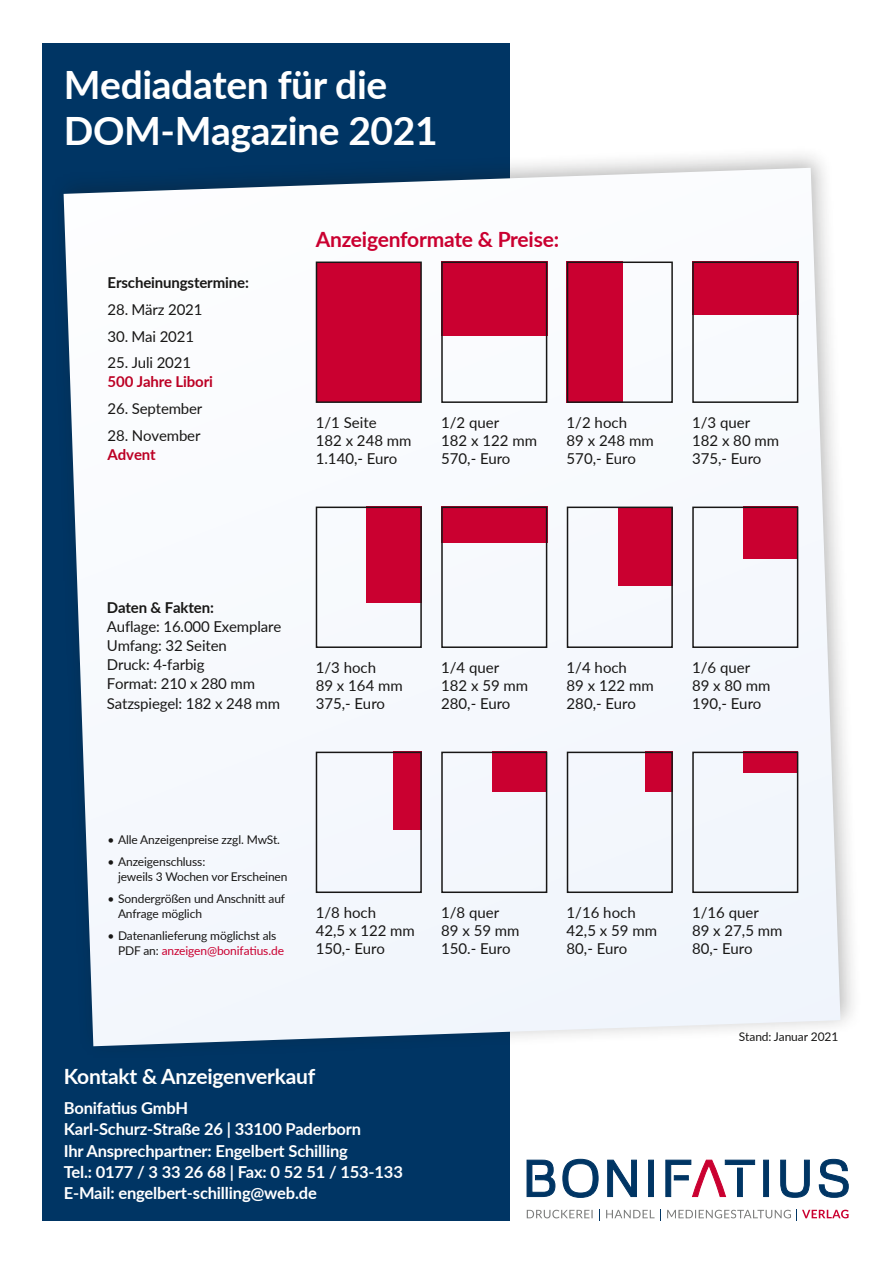
<style>
.page{position:relative;width:893px;height:1263px;background:#fff}
.page>*{position:absolute;margin:0;border:0;box-sizing:border-box;transform-origin:0 0}
.t1{font:700 39px/45.8px "Lato";letter-spacing:-.01em;color:#fff}
.t2{font:700 21px "Lato";letter-spacing:-.01em;color:#fff}
.t3{font:700 21px "Lato";letter-spacing:-.01em;color:#ca0030}
.t4{font:700 16.5px/21.3px "Lato";letter-spacing:-.01em;color:#fff}
.t5{font:15px/18px "Lato";letter-spacing:-.01em;color:#181716}
.t6{font:700 15px "Lato";letter-spacing:-.01em;color:#181716}
.t7{font:700 15px "Lato";letter-spacing:-.01em;color:#bc0024}
.t8{font:12px/14.9px "Lato";letter-spacing:-.01em;color:#181716}
.s1{color:#ca0030}
</style>
<div class="page">
<div style="left:43px;top:43px;width:467px;height:1177px;background:#003564"></div>
<div style="left:50px;top:145px;width:813px;height:915px;background:#181716;opacity:.3"></div>
<div style="left:64px;top:168px;width:776px;height:878px;background:#f6f9fd"></div>
<div style="left:316px;top:262px;width:105px;height:140px;background:#ca0030"></div>
<div style="left:316px;top:261px;width:106px;height:142px;border:2px solid #181716"></div>
<div style="left:394px;top:752px;width:28px;height:78px;background:#ca0030"></div>
<div style="left:316px;top:752px;width:106px;height:141px;border:2px solid #181716"></div>
<div style="left:441px;top:261px;width:106px;height:75px;background:#ca0030"></div>
<div style="left:441px;top:261px;width:106px;height:142px;border:2px solid #181716"></div>
<div style="left:493px;top:752px;width:54px;height:40px;background:#ca0030"></div>
<div style="left:441px;top:752px;width:106px;height:141px;border:2px solid #181716"></div>
<div style="left:567px;top:261px;width:56px;height:142px;background:#ca0030"></div>
<div style="left:567px;top:261px;width:106px;height:142px;border:2px solid #181716"></div>
<div style="left:645px;top:752px;width:28px;height:40px;background:#ca0030"></div>
<div style="left:567px;top:752px;width:106px;height:141px;border:2px solid #181716"></div>
<div style="left:692px;top:261px;width:106px;height:54px;background:#ca0030"></div>
<div style="left:692px;top:261px;width:106px;height:142px;border:2px solid #181716"></div>
<div style="left:366px;top:507px;width:56px;height:96px;background:#ca0030"></div>
<div style="left:316px;top:507px;width:106px;height:141px;border:2px solid #181716"></div>
<div style="left:441px;top:507px;width:106px;height:36px;background:#ca0030"></div>
<div style="left:441px;top:507px;width:106px;height:141px;border:2px solid #181716"></div>
<div style="left:618px;top:507px;width:55px;height:78px;background:#ca0030"></div>
<div style="left:567px;top:507px;width:106px;height:141px;border:2px solid #181716"></div>
<div style="left:744px;top:507px;width:54px;height:52px;background:#ca0030"></div>
<div style="left:692px;top:507px;width:106px;height:141px;border:2px solid #181716"></div>
<div style="left:744px;top:752px;width:54px;height:21px;background:#ca0030"></div>
<div style="left:692px;top:752px;width:106px;height:141px;border:2px solid #181716"></div>
<svg style="left:667px;top:1209px;width:182px;height:11px"></svg>
<svg style="left:606px;top:1209px;width:55px;height:11px"></svg>
<svg style="left:527px;top:1210px;width:66px;height:8px"></svg>
<svg style="left:526px;top:1159px;width:323px;height:39px"></svg>
<h1 class="t1" style="left:64px;top:60px;width:375px">Mediadaten für die<br>DOM-Magazine 2021</h1>
<p class="t6" style="left:108px;top:272px;width:143px">Erscheinungstermine:</p>
<p class="t5" style="left:108px;top:300px;width:96px">28. März 2021</p>
<p class="t5" style="left:108px;top:326px;width:88px">30. Mai 2021</p>
<p class="t5" style="left:108px;top:353px;width:85px">25. Juli 2021</p>
<p class="t7" style="left:108px;top:371px;width:107px">500 Jahre Libori</p>
<p class="t5" style="left:108px;top:399px;width:96px">26. September</p>
<p class="t5" style="left:108px;top:426px;width:94px">28. November</p>
<p class="t7" style="left:108px;top:443px;width:50px">Advent</p>
<h2 class="t3" style="left:316px;top:223px;width:245px">Anzeigenformate &amp; Preise:</h2>
<p class="t5" style="left:316px;top:413px;width:97px">1/1 Seite<br>182 x 248 mm<br>1.140,- Euro</p>
<p class="t5" style="left:441px;top:413px;width:97px">1/2 quer<br>182 x 122 mm<br>570,- Euro</p>
<p class="t5" style="left:567px;top:413px;width:89px">1/2 hoch<br>89 x 248 mm<br>570,- Euro</p>
<p class="t5" style="left:692px;top:413px;width:89px">1/3 quer<br>182 x 80 mm<br>375,- Euro</p>
<p class="t6" style="left:107px;top:596px;width:109px">Daten &amp; Fakten:</p>
<p class="t5" style="left:107px;top:616px;width:176px;line-height:19.2px">Auflage: 16.000 Exemplare<br>Umfang: 32 Seiten<br>Druck: 4-farbig<br>Format: 210 x 280 mm<br>Satzspiegel: 182 x 248 mm</p>
<p class="t5" style="left:316px;top:658px;width:89px">1/3 hoch<br>89 x 164 mm<br>375,- Euro</p>
<p class="t5" style="left:441px;top:658px;width:89px">1/4 quer<br>182 x 59 mm<br>280,- Euro</p>
<p class="t5" style="left:567px;top:658px;width:89px">1/4 hoch<br>89 x 122 mm<br>280,- Euro</p>
<p class="t5" style="left:692px;top:658px;width:80px">1/6 quer<br>89 x 80 mm<br>190,- Euro</p>
<p class="t8" style="left:107px;top:831px;width:174px">• Alle Anzeigenpreise zzgl. MwSt.</p>
<p class="t8" style="left:118px;top:854px;width:171px;text-indent:-11px">• Anzeigenschluss:<br>jeweils 3 Wochen vor Erscheinen</p>
<p class="t8" style="left:118px;top:891px;width:169px;text-indent:-11px">• Sondergrößen und Anschnitt auf<br>Anfrage möglich</p>
<p class="t8" style="left:118px;top:928px;width:167px;text-indent:-11px">• Datenanlieferung möglichst als<br>PDF an: <span class="s1">anzeigen@bonifatius.de</span></p>
<p class="t5" style="left:316px;top:903px;width:101px">1/8 hoch<br>42,5 x 122 mm<br>150,- Euro</p>
<p class="t5" style="left:441px;top:903px;width:80px">1/8 quer<br>89 x 59 mm<br>150.- Euro</p>
<p class="t5" style="left:567px;top:903px;width:92px">1/16 hoch<br>42,5 x 59 mm<br>80,- Euro</p>
<p class="t5" style="left:692px;top:903px;width:92px">1/16 quer<br>89 x 27,5 mm<br>80,- Euro</p>
<p class="t8" style="left:739px;top:1028px;width:101px">Stand: Januar 2021</p>
<h2 class="t2" style="left:64px;top:1061px;width:253px">Kontakt &amp; Anzeigenverkauf</h2>
<p class="t4" style="left:64px;top:1097px;width:341px">Bonifatius GmbH<br>Karl-Schurz-Straße 26 | 33100 Paderborn<br>Ihr Ansprechpartner: Engelbert Schilling<br>Tel.: 0177 / 3 33 26 68 | Fax: 0 52 51 / 153-133<br>E-Mail: engelbert-schilling@web.de</p>
</div>
